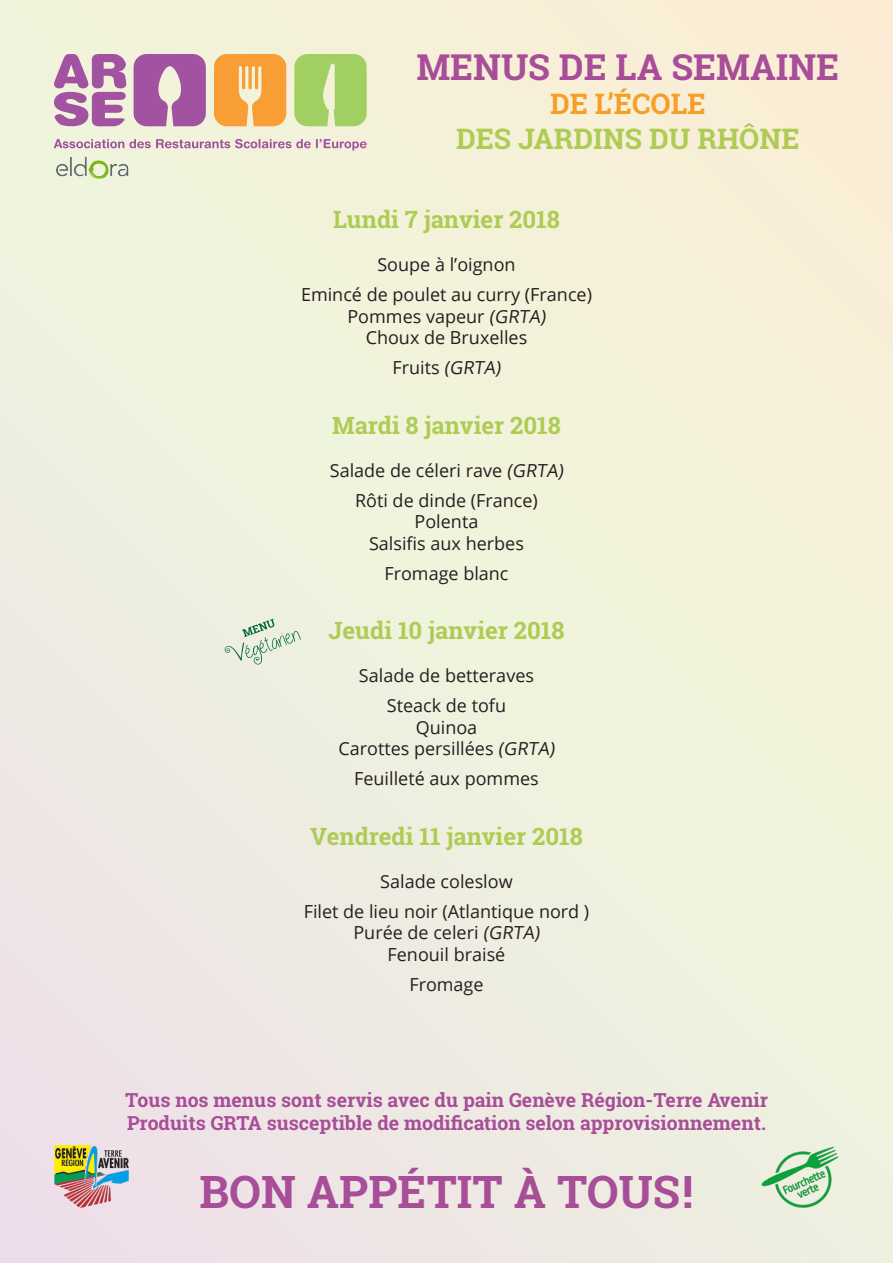
<style>
.page{position:relative;width:893px;height:1263px;background:#eff0dd}
.page>*{position:absolute;margin:0;border:0;box-sizing:border-box;transform-origin:0 0}
.t1{font:700 45px "Roboto Slab";color:#a84d98}
.t2{font:700 36px "Roboto Slab";color:#a84d98}
.t3{font:700 28.5px "Roboto Slab";color:#aecc53}
.t4{font:700 28.5px "Roboto Slab";color:#f59f27}
.t5{font:700 24px "Roboto Slab";color:#aecc53}
.t6{font:700 19.5px "Roboto Slab";color:#a84d98}
.t7{font:18px "Open Sans";color:#231f20}
</style>
<div class="page">
<svg style="left:134px;top:54px;width:72px;height:72px"></svg>
<svg style="left:214px;top:54px;width:72px;height:72px;background:#f7aa4e"></svg>
<svg style="left:294px;top:54px;width:73px;height:72px;background:#acd371"></svg>
<svg style="left:54px;top:139px;width:313px;height:12px"></svg>
<svg style="left:54px;top:54px;width:72px;height:72px"></svg>
<img style="left:54px;top:1145px;width:123px;height:64px">
<img style="left:761px;top:1146px;width:78px;height:62px">
<svg style="left:225px;top:619px;width:76px;height:46px"></svg>
<img style="left:56px;top:157px;width:73px;height:22px">
<p class="t2" style="left:416px;top:43px;width:424px">MENUS DE LA SEMAINE</p>
<p class="t4" style="left:550px;top:85px;width:157px">DE L’ÉCOLE</p>
<p class="t3" style="left:456px;top:119px;width:345px">DES JARDINS DU RHÔNE</p>
<p class="t5" style="left:333px;top:203px;width:228px">Lundi 7 janvier 2018</p>
<p class="t7" style="left:377px;top:252px;width:140px">Soupe à l’oignon</p>
<p class="t7" style="left:301px;top:282px;width:292px">Emincé de poulet au curry (France)</p>
<p class="t7" style="left:347px;top:304px;width:203px">Pommes vapeur (GRTA)</p>
<p class="t7" style="left:366px;top:326px;width:163px">Choux de Bruxelles</p>
<p class="t7" style="left:392px;top:356px;width:113px">Fruits (GRTA)</p>
<p class="t5" style="left:332px;top:408px;width:230px">Mardi 8 janvier 2018</p>
<p class="t7" style="left:330px;top:458px;width:238px">Salade de céleri rave (GRTA)</p>
<p class="t7" style="left:355px;top:488px;width:184px">Rôti de dinde (France)</p>
<p class="t7" style="left:415px;top:509px;width:65px">Polenta</p>
<p class="t7" style="left:369px;top:531px;width:156px">Salsifis aux herbes</p>
<p class="t7" style="left:384px;top:561px;width:126px">Fromage blanc</p>
<p class="t5" style="left:328px;top:614px;width:237px">Jeudi 10 janvier 2018</p>
<p class="t7" style="left:359px;top:663px;width:177px">Salade de betteraves</p>
<p class="t7" style="left:387px;top:693px;width:121px">Steack de tofu</p>
<p class="t7" style="left:416px;top:715px;width:63px">Quinoa</p>
<p class="t7" style="left:338px;top:737px;width:221px">Carottes persillées (GRTA)</p>
<p class="t7" style="left:354px;top:767px;width:186px">Feuilleté aux pommes</p>
<p class="t5" style="left:310px;top:819px;width:274px">Vendredi 11 janvier 2018</p>
<p class="t7" style="left:380px;top:869px;width:134px">Salade coleslow</p>
<p class="t7" style="left:304px;top:899px;width:287px">Filet de lieu noir (Atlantique nord )</p>
<p class="t7" style="left:353px;top:920px;width:191px">Purée de celeri (GRTA)</p>
<p class="t7" style="left:388px;top:942px;width:119px">Fenouil braisé</p>
<p class="t7" style="left:409px;top:972px;width:76px">Fromage</p>
<p class="t6" style="left:125px;top:1086px;width:644px">Tous nos menus sont servis avec du pain Genève Région-Terre Avenir</p>
<p class="t6" style="left:127px;top:1110px;width:640px">Produits GRTA susceptible de modification selon approvisionnement.</p>
<p class="t1" style="left:200px;top:1160px;width:495px">BON APPÉTIT À TOUS !</p>
</div>
